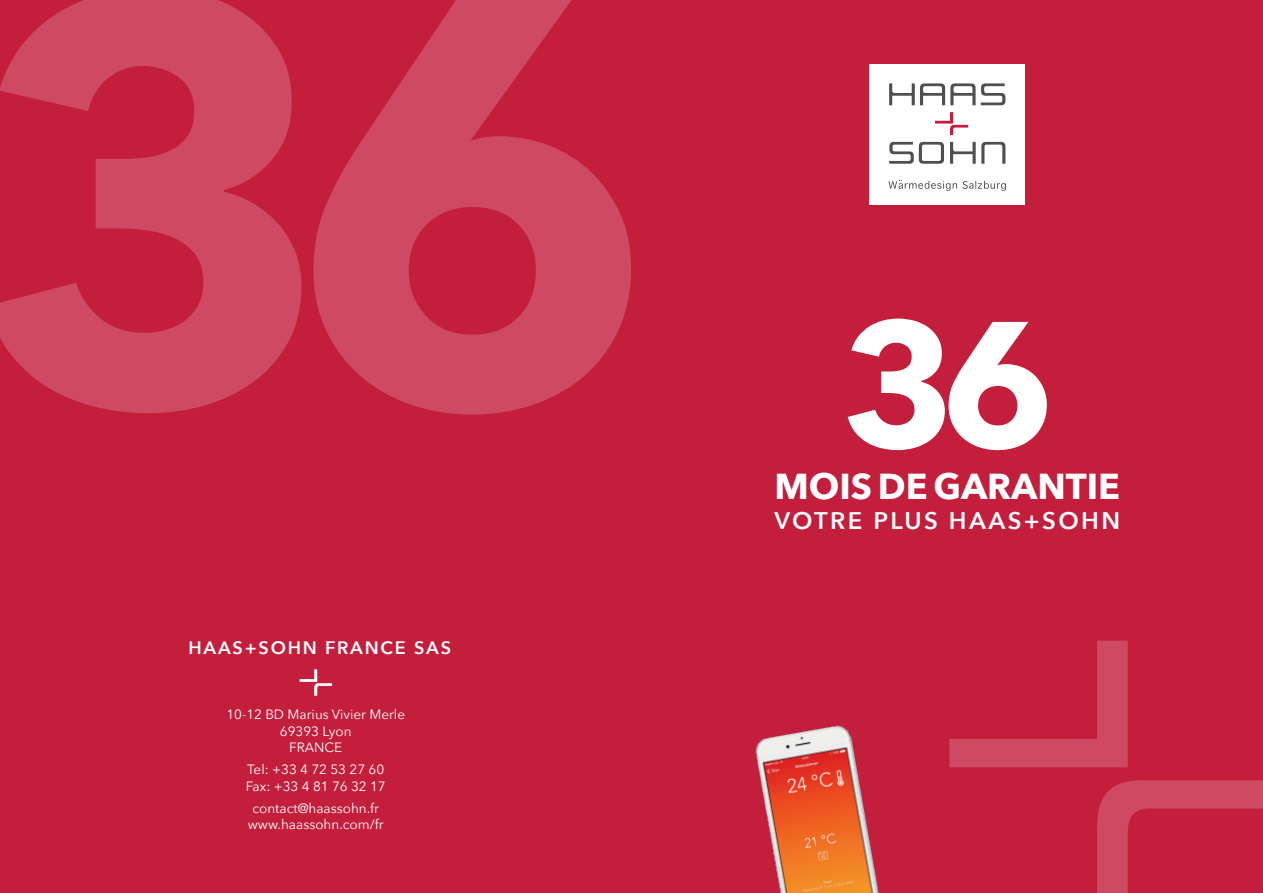
<style>
.page{position:relative;width:1263px;height:893px;background:#c31f3d}
.page>*{position:absolute;margin:0;border:0;box-sizing:border-box;transform-origin:0 0}
.t1{font:700 36px "Avenir Next";color:#fff}
.t2{font:600 24px "Avenir Next";letter-spacing:.1em;color:#fff}
.t3{font:600 18px "Avenir Next";letter-spacing:.1em;color:#fff}
.t4{font:13.5px/16.2px "Avenir Next";color:#fff;text-align:center}
</style>
<div class="page">
<svg style="left:0;top:0;width:301px;height:413px;fill:#ce4a63"></svg>
<svg style="left:313px;top:0;width:318px;height:414px;fill:#ce4a63"></svg>
<svg style="left:409px;top:207px;width:127px;height:128px"></svg>
<div style="left:869px;top:64px;width:156px;height:140px;background:#fff"></div>
<svg style="left:889px;top:142px;width:55px;height:22px"></svg>
<svg style="left:950px;top:142px;width:55px;height:22px"></svg>
<svg style="left:935px;top:112px;width:33px;height:23px"></svg>
<svg style="left:889px;top:83px;width:86px;height:22px"></svg>
<svg style="left:981px;top:83px;width:24px;height:22px"></svg>
<svg style="left:888px;top:180px;width:118px;height:11px"></svg>
<svg style="left:949px;top:641px;width:179px;height:126px"></svg>
<svg style="left:1097px;top:780px;width:166px;height:113px"></svg>
<svg style="left:848px;top:319px;width:199px;height:131px"></svg>
<img style="left:755px;top:725px;width:124px;height:168px">
<svg style="left:300px;top:669px;width:32px;height:27px"></svg>
<h3 class="t3" style="left:188px;top:633px;width:264px">HAAS+SOHN FRANCE SAS</h3>
<p class="t4" style="left:226px;top:706px;width:180px">10-12 BD Marius Vivier Merle<br>69393 Lyon<br>FRANCE</p>
<p class="t4" style="left:246px;top:761px;width:142px;text-align:left">Tel: +33 4 72 53 27 60<br>Fax: +33 4 81 76 32 17</p>
<p class="t4" style="left:248px;top:800px;width:137px">contact@haassohn.fr www.haassohn.com/fr</p>
<h1 class="t1" style="left:774px;top:455px;width:347px">MOIS DE GARANTIE</h1>
<h2 class="t2" style="left:774px;top:500px;width:347px">VOTRE PLUS HAAS+SOHN</h2>
</div>
